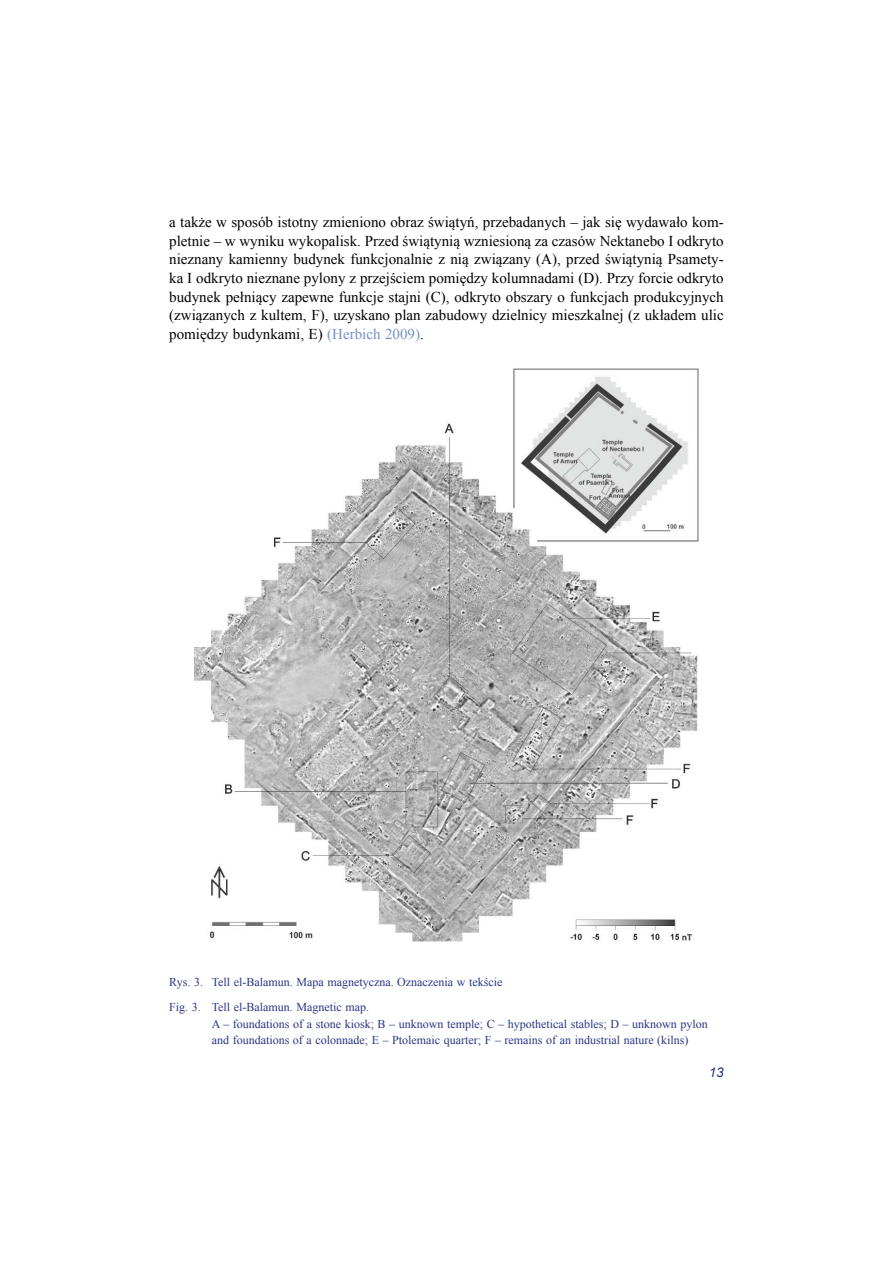
<style>
.page{position:relative;width:893px;height:1263px;background:#fff}
.page>*{position:absolute;margin:0;border:0;box-sizing:border-box;transform-origin:0 0}
.t1{font:15px/18.6px "Times New Roman";color:#000;text-align:justify}
.t2{font:italic 13.5px "Arial";color:#283583}
.t3{font:12px/25px "Times New Roman";color:#283583}
.s1{color:#748fc9}
</style>
<div class="page">
<img style="left:194px;top:368px;width:505px;height:573px">
<p class="t1" style="left:169px;top:213px;width:556px">a także w sposób istotny zmieniono obraz świątyń, przebadanych – jak się wydawało kom&shy;pletnie – w wyniku wykopalisk. Przed świątynią wzniesioną za czasów Nektanebo I odkryto nieznany kamienny budynek funkcjonalnie z nią związany (A), przed świątynią Psamety&shy;ka I odkryto nieznane pylony z przejściem pomiędzy kolumnadami (D). Przy forcie odkryto budynek pełniący zapewne funkcje stajni (C), odkryto obszary o funkcjach produkcyjnych (związanych z kultem, F), uzyskano plan zabudowy dzielnicy mieszkalnej (z układem ulic pomiędzy budynkami, E) <span class="s1">(Herbich 2009)</span>.</p>
<p class="t3" style="left:169px;top:970px;width:335px">Rys. 3. Tell el-Balamun. Mapa magnetyczna. Oznaczenia w tekście<br>Fig. 3. Tell el-Balamun. Magnetic map.</p>
<p class="t3" style="left:212px;top:1015px;width:498px;line-height:16.5px">A – foundations of a stone kiosk; B – unknown temple; C – hypothetical stables; D – unknown pylon and foundations of a colonnade; E – Ptolemaic quarter; F – remains of an industrial nature (kilns)</p>
<p class="t2" style="left:709px;top:1064px;width:17px">13</p>
</div>
